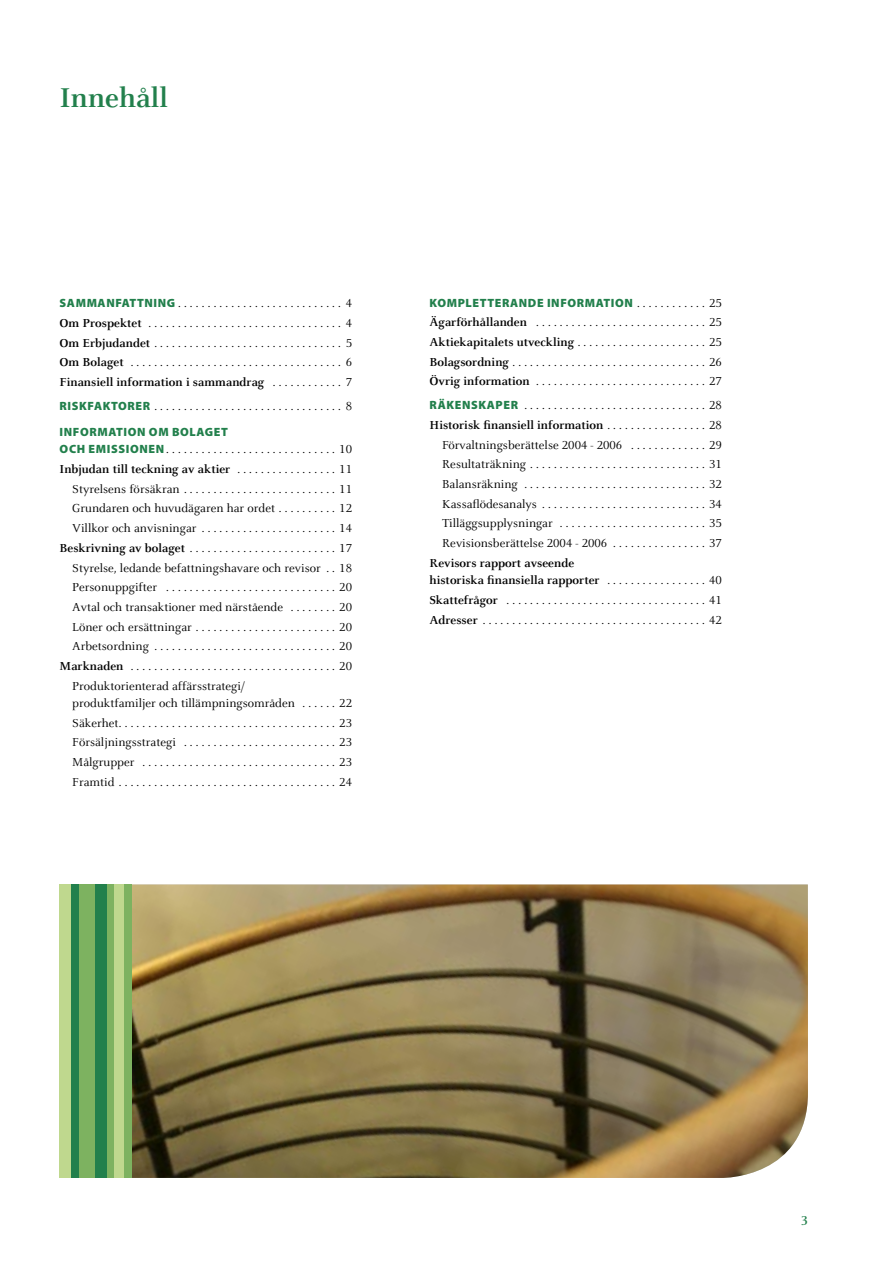
<style>
.page{position:relative;width:893px;height:1263px;background:#fff}
.page>*{position:absolute;margin:0;border:0;box-sizing:border-box;transform-origin:0 0}
.t1{font:700 30px "Celeste";color:#22804c}
.t2{font:700 13.5px "Celeste";color:#22804c}
.t3{font:12.75px/19.6px "Celeste";color:#000;text-align:justify}
.t4{font:700 12.75px "Celeste";color:#000}
.t5{font:900 12px "Myriad Pro";letter-spacing:.05em;color:#22804c}
.s1{font-family:"Myriad Pro";font-weight:900;font-size:12px;color:#22804c}
.s2{font-family:"Celeste Caps"}
.s3{font-weight:700}
.s4{font-weight:400}
.s5{font-family:"Celeste Caps";font-weight:400}
.s6{font-family:"Celeste";font-weight:400;font-size:12.75px;color:#000}
.s7{font-family:"Celeste Caps";font-weight:400;font-size:12.75px;color:#000}
</style>
<div class="page">
<img style="left:132px;top:884px;width:676px;height:294px">
<div style="left:82px;top:884px;width:50px;height:294px;background:#7db260"></div>
<div style="left:60px;top:884px;width:64px;height:294px;background:#bfd88e"></div>
<div style="left:71px;top:884px;width:12px;height:294px;background:#22804c"></div>
<div style="left:79px;top:884px;width:34px;height:294px;background:#7db260"></div>
<div style="left:95px;top:884px;width:12px;height:294px;background:#22804c"></div>
<h1 class="t1" style="left:60px;top:82px;width:110px">Innehåll</h1>
<p class="t3" style="left:60px;top:294px;width:294px"><span class="s1">SAMMANFATTNING</span> . . . . . . . . . . . . . . . . . . . . . . . . . . . . <span class="s2">4<br></span><span class="s3">Om Prospektet</span> . . . . . . . . . . . . . . . . . . . . . . . . . . . . . . . . . <span class="s2">4<br></span><span class="s3">Om Erbjudandet</span> . . . . . . . . . . . . . . . . . . . . . . . . . . . . . . . . <span class="s2">5<br></span><span class="s3">Om Bolaget</span> . . . . . . . . . . . . . . . . . . . . . . . . . . . . . . . . . . . . <span class="s2">6<br></span><span class="s3">Finansiell information i sammandrag</span> . . . . . . . . . . . . <span class="s2">7</span></p>
<p class="t3" style="left:60px;top:396px;width:294px"><span class="s1">RISKFAKTORER</span> . . . . . . . . . . . . . . . . . . . . . . . . . . . . . . . . <span class="s2">8</span></p>
<p class="t5" style="left:60px;top:425px;width:170px">INFORMATION OM BOLAGET</p>
<p class="t3" style="left:60px;top:440px;width:294px"><span class="s1">OCH EMISSIONEN</span> . . . . . . . . . . . . . . . . . . . . . . . . . . . . . <span class="s2">10</span></p>
<p class="t4" style="left:60px;top:462px;width:294px">Inbjudan till teckning av aktier <span class="s4">. . . . . . . . . . . . . . . . .</span> <span class="s5">11</span></p>
<p class="t3" style="left:72px;top:479px;width:281px">Styrelsens försäkran . . . . . . . . . . . . . . . . . . . . . . . . . . <span class="s2">11</span></p>
<p class="t3" style="left:72px;top:499px;width:281px">Grundaren och huvudägaren har ordet . . . . . . . . . . <span class="s2">12</span></p>
<p class="t3" style="left:72px;top:519px;width:281px">Villkor och anvisningar . . . . . . . . . . . . . . . . . . . . . . . <span class="s2">14</span></p>
<p class="t3" style="left:60px;top:538px;width:294px"><span class="s3">Beskrivning av bolaget</span> . . . . . . . . . . . . . . . . . . . . . . . . . <span class="s2">17</span></p>
<p class="t3" style="left:72px;top:558px;width:281px">Styrelse, ledande befattningshavare och revisor . . <span class="s2">18</span></p>
<p class="t3" style="left:72px;top:578px;width:281px">Personuppgifter . . . . . . . . . . . . . . . . . . . . . . . . . . . . . <span class="s2">20</span></p>
<p class="t3" style="left:72px;top:597px;width:281px">Avtal och transaktioner med närstående . . . . . . . . <span class="s2">20</span></p>
<p class="t3" style="left:72px;top:617px;width:281px">Löner och ersättningar . . . . . . . . . . . . . . . . . . . . . . . . <span class="s2">20</span></p>
<p class="t3" style="left:72px;top:637px;width:281px">Arbetsordning . . . . . . . . . . . . . . . . . . . . . . . . . . . . . . . <span class="s2">20</span></p>
<p class="t3" style="left:60px;top:656px;width:294px"><span class="s3">Marknaden</span> . . . . . . . . . . . . . . . . . . . . . . . . . . . . . . . . . . . <span class="s2">20</span></p>
<p class="t3" style="left:72px;top:676px;width:174px">Produktorienterad affärsstrategi/</p>
<p class="t3" style="left:72px;top:694px;width:281px">produktfamiljer och tillämpningsområden . . . . . . <span class="s2">22<br></span>Säkerhet . . . . . . . . . . . . . . . . . . . . . . . . . . . . . . . . . . . . . <span class="s2">23<br></span>Försäljningsstrategi . . . . . . . . . . . . . . . . . . . . . . . . . . <span class="s2">23<br></span>Målgrupper . . . . . . . . . . . . . . . . . . . . . . . . . . . . . . . . . <span class="s2">23<br></span>Framtid . . . . . . . . . . . . . . . . . . . . . . . . . . . . . . . . . . . . . <span class="s2">24</span></p>
<p class="t5" style="left:430px;top:296px;width:294px">KOMPLETTERANDE INFORMATION <span class="s6">. . . . . . . . . . . .</span> <span class="s7">25</span></p>
<p class="t3" style="left:429px;top:313px;width:294px"><span class="s3">Ägarförhållanden</span> . . . . . . . . . . . . . . . . . . . . . . . . . . . . . <span class="s2">25<br></span><span class="s3">Aktiekapitalets utveckling</span> . . . . . . . . . . . . . . . . . . . . . . <span class="s2">25<br></span><span class="s3">Bolagsordning</span> . . . . . . . . . . . . . . . . . . . . . . . . . . . . . . . . . <span class="s2">26<br></span><span class="s3">Övrig information</span> . . . . . . . . . . . . . . . . . . . . . . . . . . . . . <span class="s2">27</span></p>
<p class="t3" style="left:430px;top:396px;width:294px"><span class="s1">RÄKENSKAPER</span> . . . . . . . . . . . . . . . . . . . . . . . . . . . . . . . <span class="s2">28</span></p>
<p class="t4" style="left:429px;top:418px;width:294px">Historisk finansiell information <span class="s4">. . . . . . . . . . . . . . . . .</span> <span class="s5">28</span></p>
<p class="t3" style="left:442px;top:435px;width:281px">Förvaltningsberättelse <span class="s2">2004 - 2006</span> . . . . . . . . . . . . . <span class="s2">29</span></p>
<p class="t3" style="left:442px;top:455px;width:281px">Resultaträkning . . . . . . . . . . . . . . . . . . . . . . . . . . . . . . <span class="s2">31</span></p>
<p class="t3" style="left:442px;top:475px;width:281px">Balansräkning . . . . . . . . . . . . . . . . . . . . . . . . . . . . . . . <span class="s2">32</span></p>
<p class="t3" style="left:442px;top:494px;width:281px">Kassaflödesanalys . . . . . . . . . . . . . . . . . . . . . . . . . . . . <span class="s2">34</span></p>
<p class="t3" style="left:442px;top:514px;width:281px">Tilläggsupplysningar . . . . . . . . . . . . . . . . . . . . . . . . . <span class="s2">35</span></p>
<p class="t3" style="left:442px;top:534px;width:281px">Revisionsberättelse <span class="s2">2004 - 2006</span> . . . . . . . . . . . . . . . . <span class="s2">37</span></p>
<p class="t4" style="left:429px;top:556px;width:146px">Revisors rapport avseende</p>
<p class="t3" style="left:429px;top:571px;width:294px"><span class="s3">historiska finansiella rapporter</span> . . . . . . . . . . . . . . . . . <span class="s2">40<br></span><span class="s3">Skattefrågor</span> . . . . . . . . . . . . . . . . . . . . . . . . . . . . . . . . . . <span class="s2">41<br></span><span class="s3">Adresser</span> . . . . . . . . . . . . . . . . . . . . . . . . . . . . . . . . . . . . . . <span class="s2">42</span></p>
<p class="t2" style="left:801px;top:1210px;width:8px">3</p>
</div>
